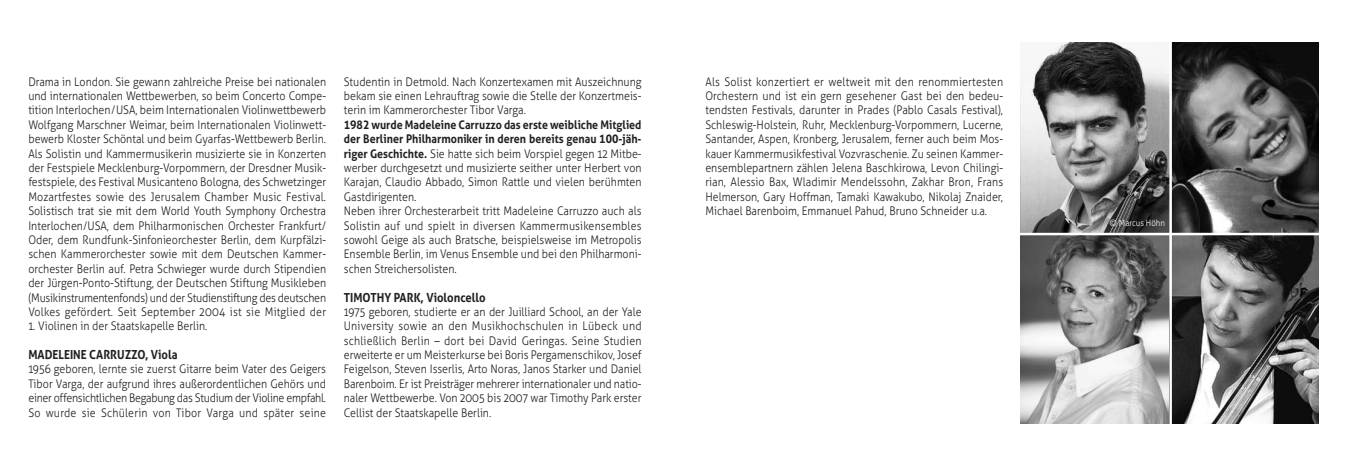
<style>
.page{position:relative;width:1347px;height:461px;background:#fff}
.page>*{position:absolute;margin:0;border:0;box-sizing:border-box;transform-origin:0 0}
.t1{font:700 12.5px "Aller";color:#231f20;scale:.9 1}
.t2{font:300 11.88px/14.4px "Aller";color:#231f20;text-align:justify;scale:.9 1}
.t3{font:300 8.75px "Aller";color:#fff}
.s1{font-weight:700}
</style>
<div class="page">
<img style="left:1020px;top:43px;width:298px;height:380px">
<hr style="left:1169px;top:34px;width:2px;height:392px;background:#fff">
<hr style="left:1015px;top:233px;width:305px;height:2px;background:#fff">
<p class="t2" style="left:28px;top:74px;width:332px">Drama in London. Sie gewann zahlreiche Preise bei nationalen und internationalen wettbewerben, so beim Concerto Compe&shy;tition Interlochen/USA, beim Internationalen Violinwettbewerb wolfgang Marschner weimar, beim Internationalen Violinwett&shy;bewerb Kloster Schöntal und beim gyarfas-wettbewerb berlin.<br>Als Solistin und Kammermusikerin musizierte sie in Konzerten der Festspiele Mecklenburg-Vorpommern, der Dresdner Musik&shy;festspiele, des Festival Musicanteno bologna, des Schwetzinger Mozartfestes sowie des Jerusalem Chamber Music Festival.<br>Solistisch trat sie mit dem world Youth Symphony orchestra Interlochen/USA, dem Philharmonischen orchester Frankfurt/ oder, dem Rundfunk-Sinfonieorchester berlin, dem Kurpfälzi&shy;schen Kammerorchester sowie mit dem Deutschen Kammer&shy;orchester berlin auf. Petra Schwieger wurde durch Stipendien der Jürgen-Ponto-Stiftung, der Deutschen Stiftung Musikleben (Musikinstrumentenfonds) und der Studienstiftung des deutschen Volkes gefördert. Seit September 2004 ist sie Mitglied der</p>
<p class="t2" style="left:28px;top:319px;width:200px">1. Violinen in der Staatskapelle berlin.</p>
<p class="t1" style="left:28px;top:347px;width:167px">MADELEINE CARRUZZo, Viola</p>
<p class="t2" style="left:28px;top:362px;width:332px">1956 geboren, lernte sie zuerst gitarre beim Vater des geigers Tibor Varga, der aufgrund ihres außerordentlichen gehörs und einer offensichtlichen begabung das Studium der Violine empfahl.<br>So wurde sie Schülerin von Tibor Varga und später seine</p>
<p class="t2" style="left:344px;top:74px;width:332px">Studentin in Detmold. Nach Konzertexamen mit Auszeichnung bekam sie einen Lehrauftrag sowie die Stelle der Konzertmeis&shy;terin im Kammerorchester Tibor Varga.</p>
<p class="t2" style="left:344px;top:118px;width:332px;text-align:left"><span class="s1">1982 wurde Madeleine Carruzzo das erste weibliche Mitglied der Berliner Philharmoniker in deren bereits genau 100-jäh&shy;riger Geschichte.</span> Sie hatte sich beim Vorspiel gegen 12 Mitbe&shy;werber durchgesetzt und musizierte seither unter Herbert von Karajan, Claudio Abbado, Simon Rattle und vielen berühmten gastdirigenten.<br>Neben ihrer orchesterarbeit tritt Madeleine Carruzzo auch als Solistin auf und spielt in diversen Kammermusikensembles sowohl geige als auch bratsche, beispielsweise im Metropolis Ensemble berlin, im Venus Ensemble und bei den Philharmoni&shy;schen Streichersolisten.</p>
<p class="t1" style="left:344px;top:290px;width:159px">TIMoTHY PARK, Violoncello</p>
<p class="t2" style="left:344px;top:304px;width:332px">1975 geboren, studierte er an der Juilliard School, an der Yale University sowie an den Musikhochschulen in Lübeck und schließlich berlin – dort bei David geringas. Seine Studien erweiterte er um Meisterkurse bei boris Pergamenschikov, Josef Feigelson, Steven Isserlis, Arto Noras, Janos Starker und Daniel barenboim. Er ist Preisträger mehrerer internationaler und natio&shy;naler wettbewerbe. Von 2005 bis 2007 war Timothy Park erster Cellist der Staatskapelle berlin.</p>
<p class="t2" style="left:705px;top:74px;width:332px">Als Solist konzertiert er weltweit mit den renommiertesten orchestern und ist ein gern gesehener gast bei den bedeu&shy;tendsten Festivals, darunter in Prades (Pablo Casals Festival), Schleswig-Holstein, Ruhr, Mecklenburg-Vorpommern, Lucerne, Santander, Aspen, Kronberg, Jerusalem, ferner auch beim Mos&shy;kauer Kammermusikfestival Vozvraschenie. zu seinen Kammer&shy;ensemblepartnern zählen Jelena baschkirowa, Levon Chilingi&shy;rian, Alessio bax, wladimir Mendelssohn, zakhar bron, Frans Helmerson, gary Hoffman, Tamaki Kawakubo, Nikolaj znaider, Michael barenboim, Emmanuel Pahud, bruno Schneider u.a.</p>
<p class="t3" style="left:1109px;top:218px;width:57px">© Marcus Höhn</p>
</div>
